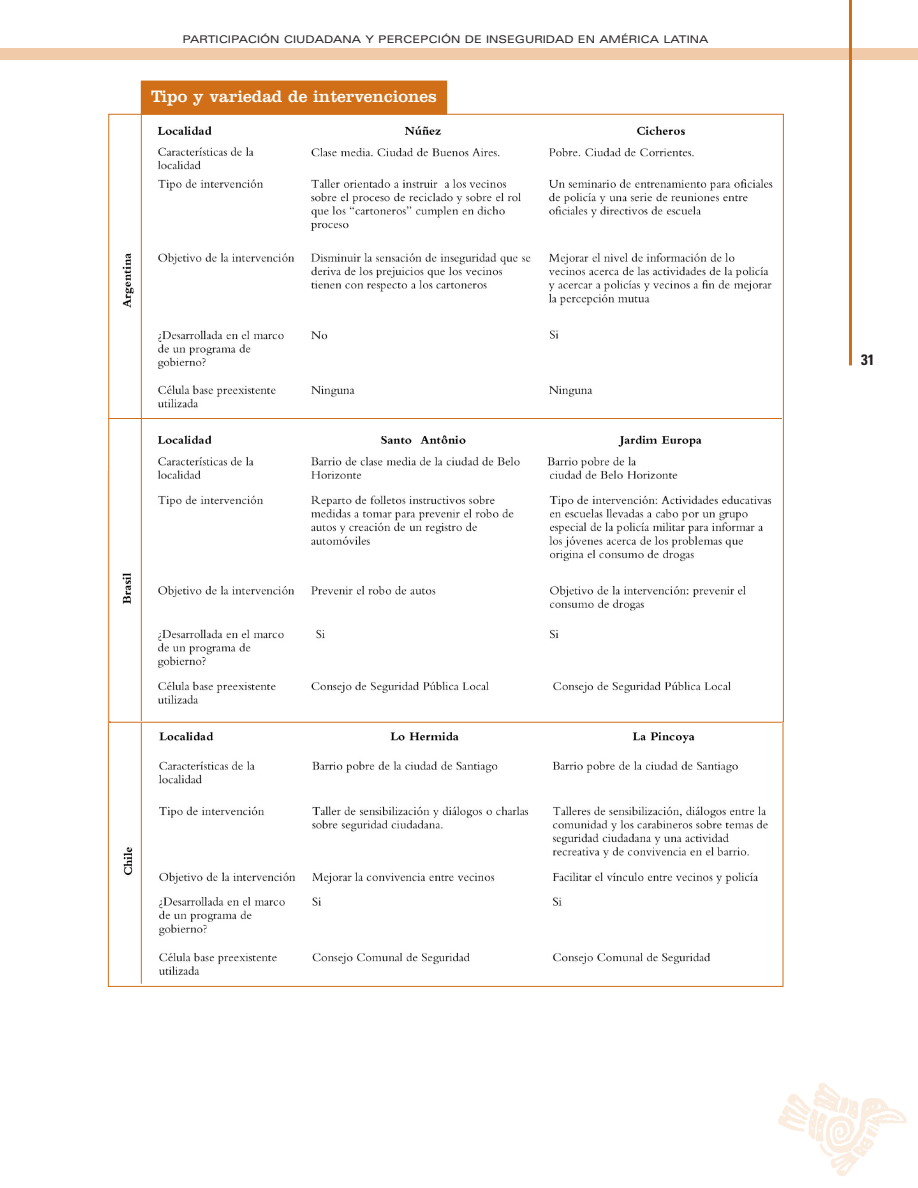
<style>
.page{position:relative;width:918px;height:1188px;background:#fff}
.page>*{position:absolute;margin:0;border:0;box-sizing:border-box;transform-origin:0 0}
.t1{font:17.25px "Clarendon";color:#fff}
.t2{font:700 condensed 15px "Univers";color:#231f20}
.t3{font:expanded 10.5px "Univers";color:#231f20}
</style>
<div class="page">
<img style="left:778px;top:1083px;width:129px;height:93px">
<div style="left:0;top:48px;width:918px;height:12px;background:#f1caa9"></div>
<hr style="left:849px;top:0;width:3px;height:365px;background:#d06f18">
<img style="left:123px;top:723px;width:645px;height:261px">
<img style="left:122px;top:116px;width:651px;height:604px">
<hr style="left:108px;top:418px;width:674px;height:1px;background:#d06f18">
<hr style="left:141px;top:114px;width:1px;height:870px;background:#d06f18">
<div style="left:141px;top:81px;width:306px;height:33px;background:#d06f18"></div>
<hr style="left:108px;top:722px;width:674px;height:1px;background:#d06f18">
<p class="t3" style="left:183px;top:35px;width:527px">PARTICIPACIÓN CIUDADANA Y PERCEPCIÓN DE INSEGURIDAD EN AMÉRICA LATINA</p>
<h1 class="t1" style="left:151px;top:90px;width:287px">Tipo y variedad de intervenciones</h1>
<h2 class="t2" style="left:861px;top:354px;width:15px">31</h2>
</div>
